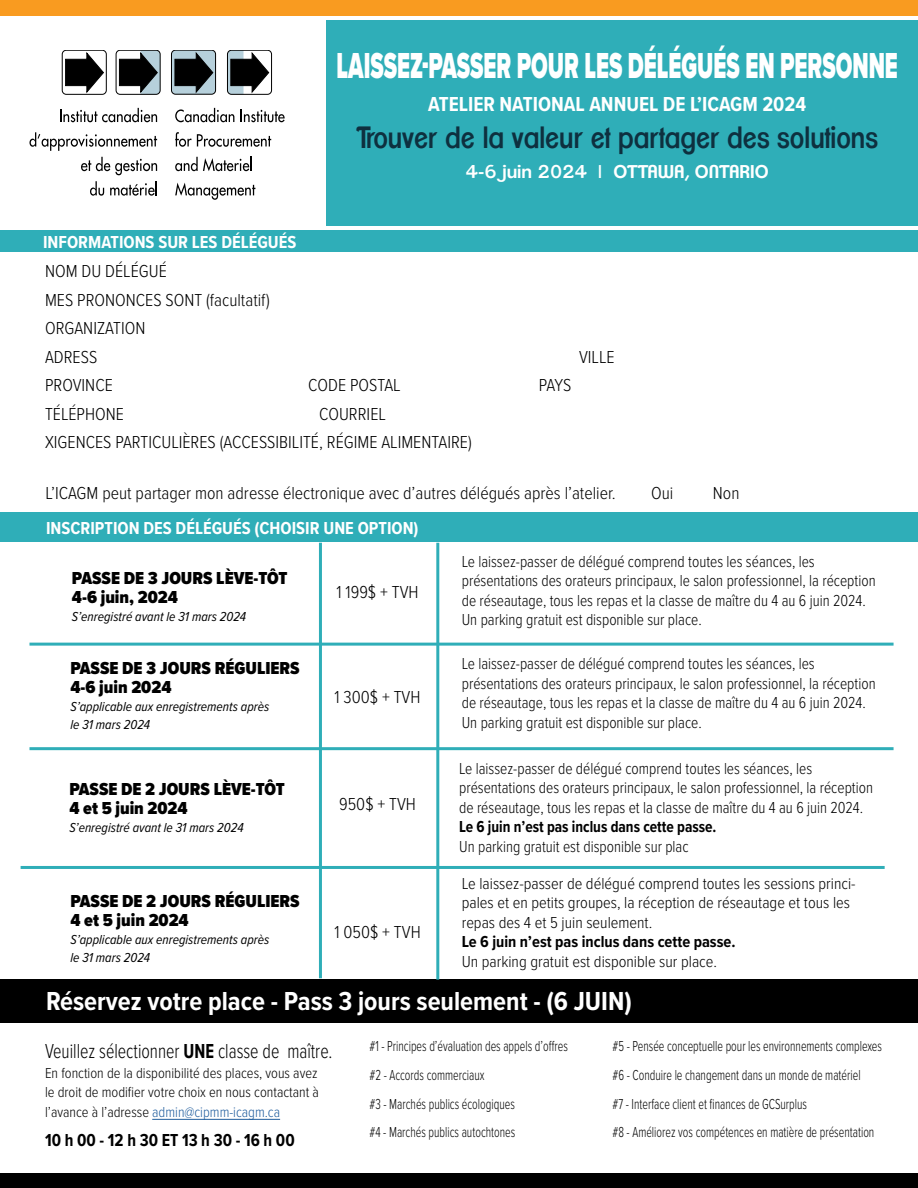
<style>
.page{position:relative;width:918px;height:1188px;background:#fff}
.page>*{position:absolute;margin:0;border:0;box-sizing:border-box;transform-origin:0 0}
.t1{font:900 37.5px "Proxima Nova";color:#fff;scale:.58 1}
.t2{font:600 30px "Clemente P Dak";color:#0e303f;scale:.81 1}
.t3{font:700 27px "Proxima Nova Cond";color:#fff}
.t4{font:300 21px "Proxima Nova Cond";color:#000;scale:.86 1}
.t5{font:700 21px "Proxima Nova Cond";color:#fff}
.t6{font:300 18px/28.5px "Proxima Nova Cond";color:#000}
.t7{font:900 18px/18.6px "Proxima Nova Cond";color:#000}
.t8{font:700 18px "Proxima Nova Cond";color:#fff}
.t9{font:600 18px "Clemente P Dak";color:#fff}
.t10{font:700 18px "Proxima Nova Cond";color:#000}
.t11{font:300 16.5px/19.5px "Proxima Nova Cond";color:#000;scale:.94 1}
.t12{font:300 16.5px/19.5px "Proxima Nova Cond";color:#000}
.t13{font:700 16.5px "Proxima Nova Cond";color:#000}
.t14{font:700 16.5px "Proxima Nova Cond";color:#000;scale:.94 1}
.t15{font:300 15px/28.8px "Proxima Nova Cond";color:#000;scale:.8 1}
.t16{font:300 15px/19.5px "Proxima Nova Cond";color:#000;text-align:justify}
.t17{font:italic 13.5px/18px "Proxima Nova Cond";color:#000}
.s1{font-weight:700}
.s2{color:#215e9e}
</style>
<div class="page">
<div style="left:327px;top:20px;width:591px;height:206px;background:#2faeb8"></div>
<div style="left:0;top:230px;width:917px;height:22px;background:#2faeb8"></div>
<div style="left:0;top:980px;width:917px;height:43px;background:#000"></div>
<svg style="left:175px;top:108px;width:59px;height:14px"></svg>
<svg style="left:241px;top:110px;width:44px;height:12px"></svg>
<svg style="left:175px;top:132px;width:96px;height:15px"></svg>
<svg style="left:175px;top:157px;width:77px;height:14px"></svg>
<svg style="left:175px;top:183px;width:80px;height:17px"></svg>
<div style="left:116px;top:50px;width:44px;height:44px;background:linear-gradient(to bottom,#f7f7f7,#f4f4f4);border-radius:4px"></div>
<div style="left:62px;top:50px;width:44px;height:44px;background:linear-gradient(to right,#fcfcfc,#f6f6f6);border-radius:4px"></div>
<div style="left:62px;top:50px;width:44px;height:44px;border:1px solid #000;border-radius:4px"></div>
<svg style="left:66px;top:53px;width:37px;height:39px"></svg>
<div style="left:116px;top:50px;width:44px;height:44px;border:1px solid #000;border-radius:4px"></div>
<svg style="left:119px;top:50px;width:41px;height:44px"></svg>
<div style="left:227px;top:50px;width:45px;height:44px;border:1px solid #000;border-radius:4px"></div>
<svg style="left:227px;top:50px;width:42px;height:44px"></svg>
<svg style="left:171px;top:50px;width:45px;height:44px"></svg>
<div style="left:171px;top:50px;width:45px;height:44px;border:1px solid #000;border-radius:4px"></div>
<svg style="left:175px;top:53px;width:38px;height:39px"></svg>
<svg style="left:60px;top:108px;width:97px;height:14px"></svg>
<svg style="left:29px;top:132px;width:128px;height:19px"></svg>
<svg style="left:81px;top:157px;width:76px;height:18px"></svg>
<svg style="left:90px;top:181px;width:14px;height:15px"></svg>
<svg style="left:110px;top:181px;width:47px;height:15px"></svg>
<div style="left:0;top:513px;width:917px;height:29px;background:#2faeb8"></div>
<hr style="left:319px;top:543px;width:3px;height:435px;background:#2faeb8">
<hr style="left:29px;top:643px;width:865px;height:3px;background:#2faeb8">
<hr style="left:29px;top:747px;width:865px;height:3px;background:#2faeb8">
<hr style="left:21px;top:866px;width:864px;height:3px;background:#2faeb8">
<hr style="left:436px;top:543px;width:3px;height:437px;background:#2faeb8">
<hr style="left:152px;top:1119px;width:128px;height:1px;background:#215e9e">
<div style="left:0;top:0;width:918px;height:16px;background:#f99b20"></div>
<div style="left:0;top:1173px;width:918px;height:15px;background:#000"></div>
<p class="t8" style="left:43px;top:229px;width:255px">INFORMATIONS SUR LES DÉLÉGUÉS</p>
<p class="t6" style="left:45px;top:256px;width:226px">NOM DU DÉLÉGUÉ<br>MES PRONONCES SONT (facultatif)<br>ORGANIZATION<br>ADRESS</p>
<h1 class="t1" style="left:337px;top:38px;width:969px">LAISSEZ-PASSER POUR LES DÉLÉGUÉS EN PERSONNE</h1>
<p class="t5" style="left:428px;top:89px;width:380px">ATELIER NATIONAL ANNUEL DE L’ICAGM 2024</p>
<h2 class="t2" style="left:357px;top:120px;width:645px">Trouver de la valeur et partager des solutions</h2>
<p class="t9" style="left:466px;top:161px;width:304px">4-6 juin 2024 | OTTAWA, ONTARIO</p>
<p class="t6" style="left:579px;top:342px;width:37px">VILLE</p>
<p class="t6" style="left:45px;top:370px;width:69px">PROVINCE</p>
<p class="t6" style="left:308px;top:370px;width:94px">CODE POSTAL</p>
<p class="t6" style="left:539px;top:370px;width:34px">PAYS</p>
<p class="t6" style="left:45px;top:399px;width:80px">TÉLÉPHONE</p>
<p class="t6" style="left:45px;top:399px;width:428px;text-indent:274px">COURRIEL<br>XIGENCES PARTICULIÈRES (ACCESSIBILITÉ, RÉGIME ALIMENTAIRE)</p>
<p class="t6" style="left:46px;top:478px;width:572px">L’ICAGM peut partager mon adresse électronique avec d’autres délégués après l’atelier.</p>
<p class="t6" style="left:651px;top:478px;width:24px">Oui</p>
<p class="t6" style="left:713px;top:478px;width:28px">Non</p>
<p class="t8" style="left:46px;top:514px;width:374px">INSCRIPTION DES DÉLÉGUÉS (CHOISIR UNE OPTION)</p>
<p class="t7" style="left:72px;top:569px;width:217px">PASSE DE 3 JOURS LÈVE-TÔT<br>4-6 juin, 2024</p>
<p class="t17" style="left:72px;top:607px;width:176px">S’enregistré avant le 31 mars 2024</p>
<p class="t7" style="left:70px;top:659px;width:231px">PASSE DE 3 JOURS RÉGULIERS<br>4-6 juin 2024</p>
<p class="t17" style="left:70px;top:697px;width:200px">S’applicable aux enregistrements après le 31 mars 2024</p>
<p class="t7" style="left:69px;top:780px;width:217px">PASSE DE 2 JOURS LÈVE-TÔT<br>4 et 5 juin 2024</p>
<p class="t17" style="left:69px;top:818px;width:176px">S’enregistré avant le 31 mars 2024</p>
<p class="t7" style="left:70px;top:892px;width:231px">PASSE DE 2 JOURS RÉGULIERS<br>4 et 5 juin 2024</p>
<p class="t17" style="left:70px;top:930px;width:200px">S’applicable aux enregistrements après le 31 mars 2024</p>
<p class="t6" style="left:336px;top:577px;width:84px">1 199$ + TVH</p>
<p class="t6" style="left:335px;top:682px;width:88px">1 300$ + TVH</p>
<p class="t6" style="left:339px;top:789px;width:78px">950$ + TVH</p>
<p class="t6" style="left:334px;top:917px;width:88px">1 050$ + TVH</p>
<p class="t11" style="left:462px;top:551px;width:442px">Le laissez-passer de délégué comprend toutes les séances, les présentations des orateurs principaux, le salon professionnel, la réception de réseautage, tous les repas et la classe de maître du 4 au 6 juin 2024.<br>Un parking gratuit est disponible sur place.</p>
<p class="t11" style="left:462px;top:653px;width:442px">Le laissez-passer de délégué comprend toutes les séances, les présentations des orateurs principaux, le salon professionnel, la réception de réseautage, tous les repas et la classe de maître du 4 au 6 juin 2024.<br>Un parking gratuit est disponible sur place.</p>
<p class="t11" style="left:459px;top:757px;width:442px">Le laissez-passer de délégué comprend toutes les séances, les présentations des orateurs principaux, le salon professionnel, la réception de réseautage, tous les repas et la classe de maître du 4 au 6 juin 2024.</p>
<p class="t14" style="left:459px;top:814px;width:275px">Le 6 juin n’est pas inclus dans cette passe.</p>
<p class="t11" style="left:459px;top:835px;width:246px">Un parking gratuit est disponible sur plac</p>
<p class="t12" style="left:462px;top:873px;width:395px">Le laissez-passer de délégué comprend toutes les sessions princi&shy;pales et en petits groupes, la réception de réseautage et tous les repas des 4 et 5 juin seulement.</p>
<p class="t13" style="left:462px;top:930px;width:275px">Le 6 juin n’est pas inclus dans cette passe.</p>
<p class="t12" style="left:462px;top:951px;width:257px">Un parking gratuit est disponible sur place.</p>
<h3 class="t3" style="left:46px;top:981px;width:587px">Réservez votre place - Pass 3 jours seulement - (6 JUIN)</h3>
<p class="t4" style="left:45px;top:1036px;width:336px">Veuillez sélectionner <span class="s1">UNE</span> classe de maître.</p>
<p class="t16" style="left:45px;top:1062px;width:275px">En fonction de la disponibilité des places, vous avez le droit de modifier votre choix en nous contactant à l’avance à l’adresse <span class="s2">admin@cipmm-icagm.ca</span></p>
<p class="t10" style="left:45px;top:1127px;width:251px">10 h 00 - 12 h 30 ET 13 h 30 - 16 h 00</p>
<p class="t15" style="left:369px;top:1031px;width:250px">#1 - Principes d’évaluation des appels d’offres #2 - Accords commerciaux<br>#3 - Marchés publics écologiques<br>#4 - Marchés publics autochtones</p>
<p class="t15" style="left:612px;top:1031px;width:338px">#5 - Pensée conceptuelle pour les environnements complexes #6 - Conduire le changement dans un monde de matériel<br>#7 - Interface client et finances de GCSurplus<br>#8 - Améliorez vos compétences en matière de présentation</p>
</div>
